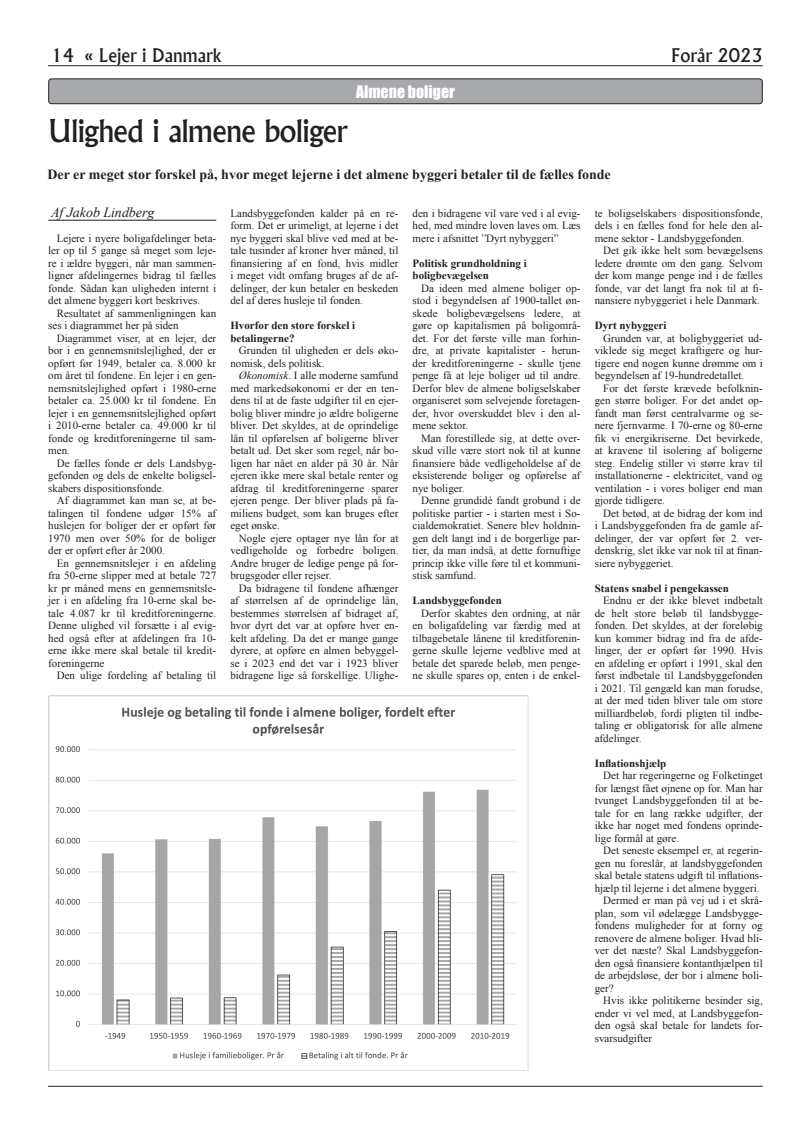
<style>
.page{position:relative;width:811px;height:1134px;background:#fff}
.page>*{position:absolute;margin:0;border:0;box-sizing:border-box;transform-origin:0 0}
.t1{font:500 30px "Albertus";letter-spacing:-.02em;color:#231f20}
.t2{font:500 18px "Albertus";color:#231f20}
.t3{font:15.8px "Impact";color:#fff}
.t4{font:700 14px "Times New Roman";color:#231f20}
.t5{font:italic 14px "Times New Roman";letter-spacing:-.005em;color:#231f20}
.t6{font:11px/12.5px "Times New Roman";color:#231f20;text-align:justify}
.t7{font:700 11px/12.5px "Times New Roman";color:#231f20}
.s1{font-style:italic}
</style>
<div class="page">
<hr style="left:48px;top:65px;width:715px;height:1px;background:#231f20">
<hr style="left:48px;top:1086px;width:715px;height:1px;background:#231f20">
<hr style="left:48px;top:220px;width:168px;height:1px;background:#231f20">
<div style="left:49px;top:79px;width:713px;height:25px;background:#a8a9ad;border-radius:3px"></div>
<div style="left:48px;top:78px;width:715px;height:26px;border:1px solid #231f20;border-radius:3px"></div>
<img style="left:48px;top:695px;width:480px;height:376px">
<h2 class="t2" style="left:51px;top:44px;width:172px">14 « Lejer i Danmark</h2>
<h2 class="t2" style="left:671px;top:44px;width:93px">Forår 2023</h2>
<h3 class="t3" style="left:356px;top:82px;width:100px">Almene boliger</h3>
<h1 class="t1" style="left:48px;top:112px;width:301px">Ulighed i almene boliger</h1>
<p class="t4" style="left:47px;top:167px;width:565px">Der er meget stor forskel på, hvor meget lejerne i det almene byggeri betaler til de fælles fonde</p>
<p class="t5" style="left:51px;top:204px;width:105px">Af Jakob Lindberg</p>
<p class="t6" style="left:48px;top:232px;width:169px;text-indent:8px">Lejere i nyere boligafdelinger beta&shy;ler op til 5 gange så meget som leje&shy;re i ældre byggeri, når man sammen&shy;ligner afdelingernes bidrag til fælles fonde. Sådan kan uligheden internt i det almene byggeri kort beskrives.</p>
<p class="t6" style="left:48px;top:307px;width:169px;text-indent:8px">Resultatet af sammenligningen kan ses i diagrammet her på siden</p>
<p class="t6" style="left:48px;top:332px;width:169px;text-indent:8px">Diagrammet viser, at en lejer, der bor i en gennemsnitslejlighed, der er opført før 1949, betaler ca. 8.000 kr om året til fondene. En lejer i en gen&shy;nemsnitslejlighed opført i 1980-erne betaler ca. 25.000 kr til fondene. En lejer i en gennemsnitslejlighed opført i 2010-erne betaler ca. 49.000 kr til fonde og kreditforeningerne til sam&shy;men.</p>
<p class="t6" style="left:48px;top:457px;width:169px;text-indent:8px">De fælles fonde er dels Landsbyg&shy;gefonden og dels de enkelte boligsel&shy;skabers dispositionsfonde.</p>
<p class="t6" style="left:48px;top:494px;width:169px;text-indent:8px">Af diagrammet kan man se, at be&shy;talingen til fondene udgør 15% af huslejen for boliger der er opført før 1970 men over 50% for de boliger der er opført efter år 2000.</p>
<p class="t6" style="left:48px;top:557px;width:169px;text-indent:8px">En gennemsnitslejer i en afdeling fra 50-erne slipper med at betale 727 kr pr måned mens en gennemsnitsle&shy;jer i en afdeling fra 10-erne skal be&shy;tale 4.087 kr til kreditforeningerne.<br>Denne ulighed vil forsætte i al evig&shy;hed også efter at afdelingen fra 10- erne ikke mere skal betale til kredit&shy;foreningerne</p>
<p class="t6" style="left:57px;top:669px;width:161px">Den ulige fordeling af betaling til</p>
<p class="t6" style="left:230px;top:207px;width:169px">Landsbyggefonden kalder på en re&shy;form. Det er urimeligt, at lejerne i det nye byggeri skal blive ved med at be&shy;tale tusinder af kroner hver måned, til finansiering af en fond, hvis midler i meget vidt omfang bruges af de af&shy;delinger, der kun betaler en beskeden del af deres husleje til fonden.</p>
<p class="t7" style="left:230px;top:319px;width:126px">Hvorfor den store forskel i betalingerne?</p>
<p class="t6" style="left:230px;top:344px;width:169px;text-indent:8px">Grunden til uligheden er dels øko&shy;nomisk, dels politisk.</p>
<p class="t6" style="left:230px;top:369px;width:169px;text-indent:8px"><span class="s1">Økonomisk</span>. I alle moderne samfund med markedsøkonomi er der en ten&shy;dens til at de faste udgifter til en ejer&shy;bolig bliver mindre jo ældre boligerne bliver. Det skyldes, at de oprindelige lån til opførelsen af boligerne bliver betalt ud. Det sker som regel, når bo&shy;ligen har nået en alder på 30 år. Når ejeren ikke mere skal betale renter og afdrag til kreditforeningerne sparer ejeren penge. Der bliver plads på fa&shy;miliens budget, som kan bruges efter eget ønske.</p>
<p class="t6" style="left:230px;top:532px;width:169px;text-indent:8px">Nogle ejere optager nye lån for at vedligeholde og forbedre boligen.<br>Andre bruger de ledige penge på for&shy;brugsgoder eller rejser.</p>
<p class="t6" style="left:230px;top:582px;width:169px;text-indent:8px">Da bidragene til fondene afhænger af størrelsen af de oprindelige lån, bestemmes størrelsen af bidraget af, hvor dyrt det var at opføre hver en&shy;kelt afdeling. Da det er mange gange dyrere, at opføre en almen bebyggel&shy;se i 2023 end det var i 1923 bliver bidragene lige så forskellige. Ulighe-</p>
<p class="t6" style="left:412px;top:207px;width:169px">den i bidragene vil vare ved i al evig&shy;hed, med mindre loven laves om. Læs mere i afsnittet ”Dyrt nybyggeri”</p>
<p class="t7" style="left:412px;top:257px;width:116px">Politisk grundholdning i boligbevægelsen</p>
<p class="t6" style="left:412px;top:282px;width:169px;text-indent:8px">Da ideen med almene boliger op&shy;stod i begyndelsen af 1900-tallet øn&shy;skede boligbevægelsens ledere, at gøre op kapitalismen på boligområ&shy;det. For det første ville man forhin&shy;dre, at private kapitalister - herun&shy;der kreditforeningerne - skulle tjene penge få at leje boliger ud til andre.<br>Derfor blev de almene boligselskaber organiseret som selvejende foretagen&shy;der, hvor overskuddet blev i den al&shy;mene sektor.</p>
<p class="t6" style="left:412px;top:432px;width:169px;text-indent:8px">Man forestillede sig, at dette over&shy;skud ville være stort nok til at kunne finansiere både vedligeholdelse af de eksisterende boliger og opførelse af nye boliger.</p>
<p class="t6" style="left:412px;top:494px;width:169px;text-indent:8px">Denne grundidé fandt grobund i de politiske partier - i starten mest i So&shy;cialdemokratiet. Senere blev holdnin&shy;gen delt langt ind i de borgerlige par&shy;tier, da man indså, at dette fornuftige princip ikke ville føre til et kommuni&shy;stisk samfund.</p>
<p class="t7" style="left:412px;top:594px;width:91px">Landsbyggefonden</p>
<p class="t6" style="left:412px;top:607px;width:169px;text-indent:8px">Derfor skabtes den ordning, at når en boligafdeling var færdig med at tilbagebetale lånene til kreditforenin&shy;gerne skulle lejerne vedblive med at betale det sparede beløb, men penge&shy;ne skulle spares op, enten i de enkel-</p>
<p class="t6" style="left:595px;top:207px;width:169px">te boligselskabers dispositionsfonde, dels i en fælles fond for hele den al&shy;mene sektor - Landsbyggefonden.</p>
<p class="t6" style="left:595px;top:244px;width:169px;text-indent:8px">Det gik ikke helt som bevægelsens ledere drømte om den gang. Selvom der kom mange penge ind i de fælles fonde, var det langt fra nok til at fi&shy;nansiere nybyggeriet i hele Danmark.</p>
<p class="t7" style="left:595px;top:319px;width:73px">Dyrt nybyggeri</p>
<p class="t6" style="left:595px;top:332px;width:169px;text-indent:8px">Grunden var, at boligbyggeriet ud&shy;viklede sig meget kraftigere og hur&shy;tigere end nogen kunne drømme om i begyndelsen af 19-hundredetallet.</p>
<p class="t6" style="left:595px;top:382px;width:169px;text-indent:8px">For det første krævede befolknin&shy;gen større boliger. For det andet op&shy;fandt man først centralvarme og se&shy;nere fjernvarme. I 70-erne og 80-erne fik vi energikriserne. Det bevirkede, at kravene til isolering af boligerne steg. Endelig stiller vi større krav til installationerne - elektricitet, vand og ventilation - i vores boliger end man gjorde tidligere.</p>
<p class="t6" style="left:595px;top:507px;width:169px;text-indent:8px">Det betød, at de bidrag der kom ind i Landsbyggefonden fra de gamle af&shy;delinger, der var opført før 2. ver&shy;denskrig, slet ikke var nok til at finan&shy;siere nybyggeriet.</p>
<p class="t7" style="left:595px;top:582px;width:136px">Statens snabel i pengekassen</p>
<p class="t6" style="left:595px;top:594px;width:169px;text-indent:8px">Endnu er der ikke blevet indbetalt de helt store beløb til landsbygge&shy;fonden. Det skyldes, at der foreløbig kun kommer bidrag ind fra de afde&shy;linger, der er opført før 1990. Hvis en afdeling er opført i 1991, skal den først indbetale til Landsbyggefonden i 2021. Til gengæld kan man forudse, at der med tiden bliver tale om store milliardbeløb, fordi pligten til indbe&shy;taling er obligatorisk for alle almene afdelinger.</p>
<p class="t7" style="left:595px;top:757px;width:73px">Inflationshjælp</p>
<p class="t6" style="left:595px;top:769px;width:169px;text-indent:8px">Det har regeringerne og Folketinget for længst fået øjnene op for. Man har tvunget Landsbyggefonden til at be&shy;tale for en lang række udgifter, der ikke har noget med fondens oprinde&shy;lige formål at gøre.</p>
<p class="t6" style="left:603px;top:844px;width:161px">Det seneste eksempel er, at regerin-</p>
<p class="t6" style="left:595px;top:857px;width:169px">gen nu foreslår, at landsbyggefonden</p>
<p class="t6" style="left:595px;top:869px;width:169px">skal betale statens udgift til inflations-</p>
<p class="t6" style="left:595px;top:882px;width:166px">hjælp til lejerne i det almene byggeri.</p>
<p class="t6" style="left:603px;top:894px;width:161px">Dermed er man på vej ud i et skrå-</p>
<p class="t6" style="left:595px;top:907px;width:169px">plan, som vil ødelægge Landsbygge-</p>
<p class="t6" style="left:595px;top:919px;width:169px">fondens muligheder for at forny og</p>
<p class="t6" style="left:595px;top:932px;width:169px">renovere de almene boliger. Hvad bli-</p>
<p class="t6" style="left:595px;top:944px;width:169px">ver det næste? Skal Landsbyggefon-</p>
<p class="t6" style="left:595px;top:957px;width:169px">den også finansiere kontanthjælpen til</p>
<p class="t6" style="left:595px;top:969px;width:169px">de arbejdsløse, der bor i almene boli-</p>
<p class="t6" style="left:595px;top:982px;width:20px">ger?</p>
<p class="t6" style="left:603px;top:994px;width:161px">Hvis ikke politikerne besinder sig,</p>
<p class="t6" style="left:595px;top:1007px;width:169px">ender vi vel med, at Landsbyggefon-</p>
<p class="t6" style="left:595px;top:1019px;width:169px">den også skal betale for landets for-</p>
<p class="t6" style="left:595px;top:1032px;width:59px">svarsudgifter</p>
</div>
